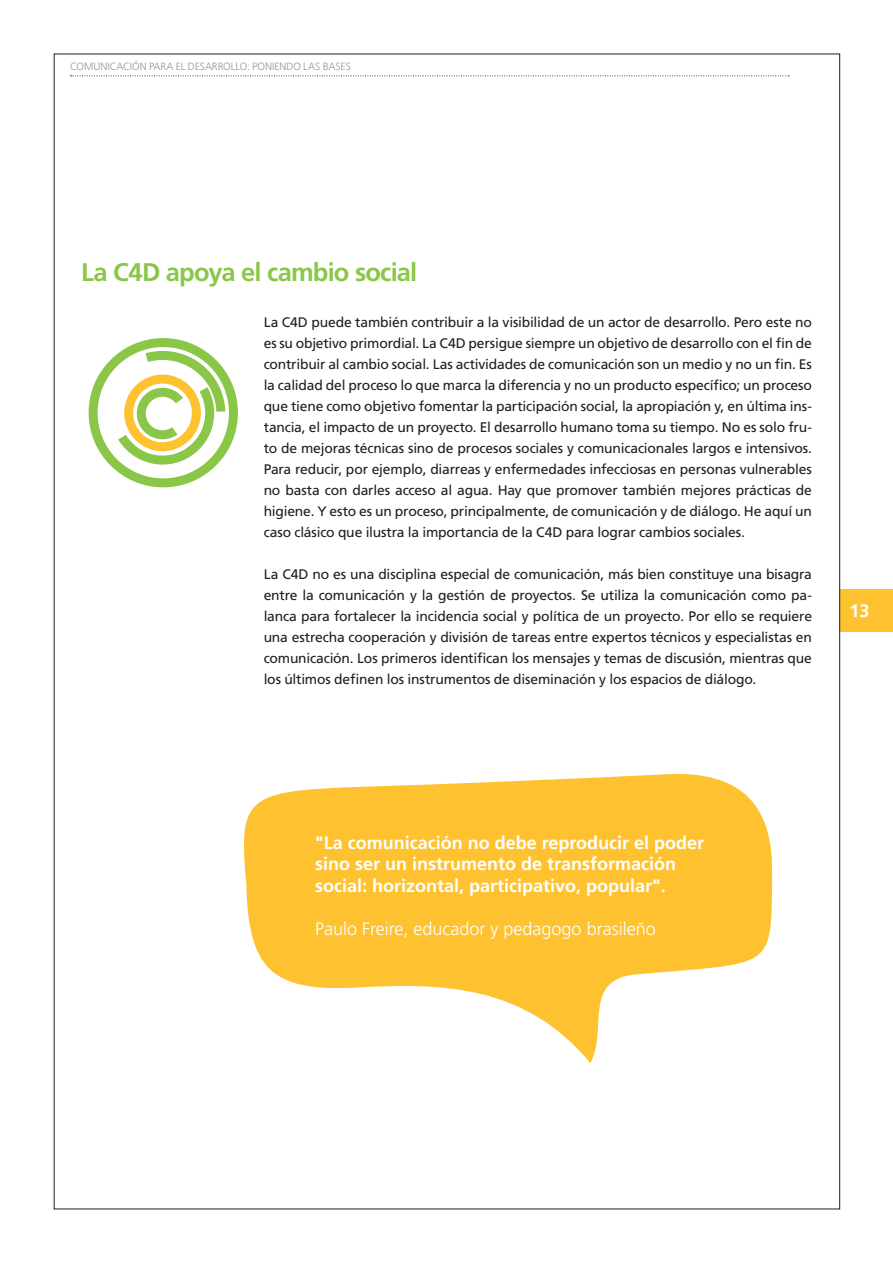
<style>
.page{position:relative;width:893px;height:1263px;background:#fff}
.page>*{position:absolute;margin:0;border:0;box-sizing:border-box;transform-origin:0 0}
.encabezado_rojo{font:700 25.5px "Frutiger LT Std";letter-spacing:-.035em;color:#8ac648}
.t1{font:700 18px/21.6px "Frutiger LT Std";color:#fff}
.t2{font:300 18px "Frutiger LT Std";color:#fff}
.Parrafo_guia{font:13.8px/21px "Frutiger LT Std";letter-spacing:-.015em;color:#231f20;text-align:justify}
.t3{font:300 10.5px "Frutiger LT Std";letter-spacing:-.005em;color:#939598}
</style>
<div class="page">
<div style="left:839px;top:589px;width:54px;height:42px;background:#fec231"></div>
<svg style="left:71px;top:75px;width:718px;height:1px"></svg>
<svg style="left:89px;top:338px;width:149px;height:149px"></svg>
<svg style="left:243px;top:773px;width:530px;height:290px;fill:#fec231"></svg>
<p class="t3" style="left:70px;top:61px;width:282px">COMUNICACIÓN PARA EL DESARROLLO: PONIENDO LAS BASES</p>
<p class="encabezado_rojo" style="left:81px;top:257px;width:338px">La C4D apoya el cambio social</p>
<p class="Parrafo_guia" style="left:264px;top:312px;width:550px">La C4D puede también contribuir a la visibilidad de un actor de desarrollo. Pero este no es su objetivo primordial. La C4D persigue siempre un objetivo de desarrollo con el fin de contribuir al cambio social. Las actividades de comunicación son un medio y no un fin. Es la calidad del proceso lo que marca la diferencia y no un producto específico; un proceso que tiene como objetivo fomentar la participación social, la apropiación y, en última ins&shy;tancia, el impacto de un proyecto. El desarrollo humano toma su tiempo. No es solo fru&shy;to de mejoras técnicas sino de procesos sociales y comunicacionales largos e intensivos.<br>Para reducir, por ejemplo, diarreas y enfermedades infecciosas en personas vulnerables no basta con darles acceso al agua. Hay que promover también mejores prácticas de higiene. Y esto es un proceso, principalmente, de comunicación y de diálogo. He aquí un caso clásico que ilustra la importancia de la C4D para lograr cambios sociales.</p>
<p class="Parrafo_guia" style="left:264px;top:564px;width:550px">La C4D no es una disciplina especial de comunicación, más bien constituye una bisagra entre la comunicación y la gestión de proyectos. Se utiliza la comunicación como pa&shy;lanca para fortalecer la incidencia social y política de un proyecto. Por ello se requiere una estrecha cooperación y división de tareas entre expertos técnicos y especialistas en comunicación. Los primeros identifican los mensajes y temas de discusión, mientras que los últimos definen los instrumentos de diseminación y los espacios de diálogo.</p>
<h2 class="t1" style="left:849px;top:600px;width:22px">13</h2>
<p class="t1" style="left:315px;top:832px;width:391px">"La comunicación no debe reproducir el poder sino ser un instrumento de transformación social: horizontal, participativo, popular".</p>
<p class="t2" style="left:315px;top:919px;width:342px">Paulo Freire, educador y pedagogo brasileño</p>
</div>
